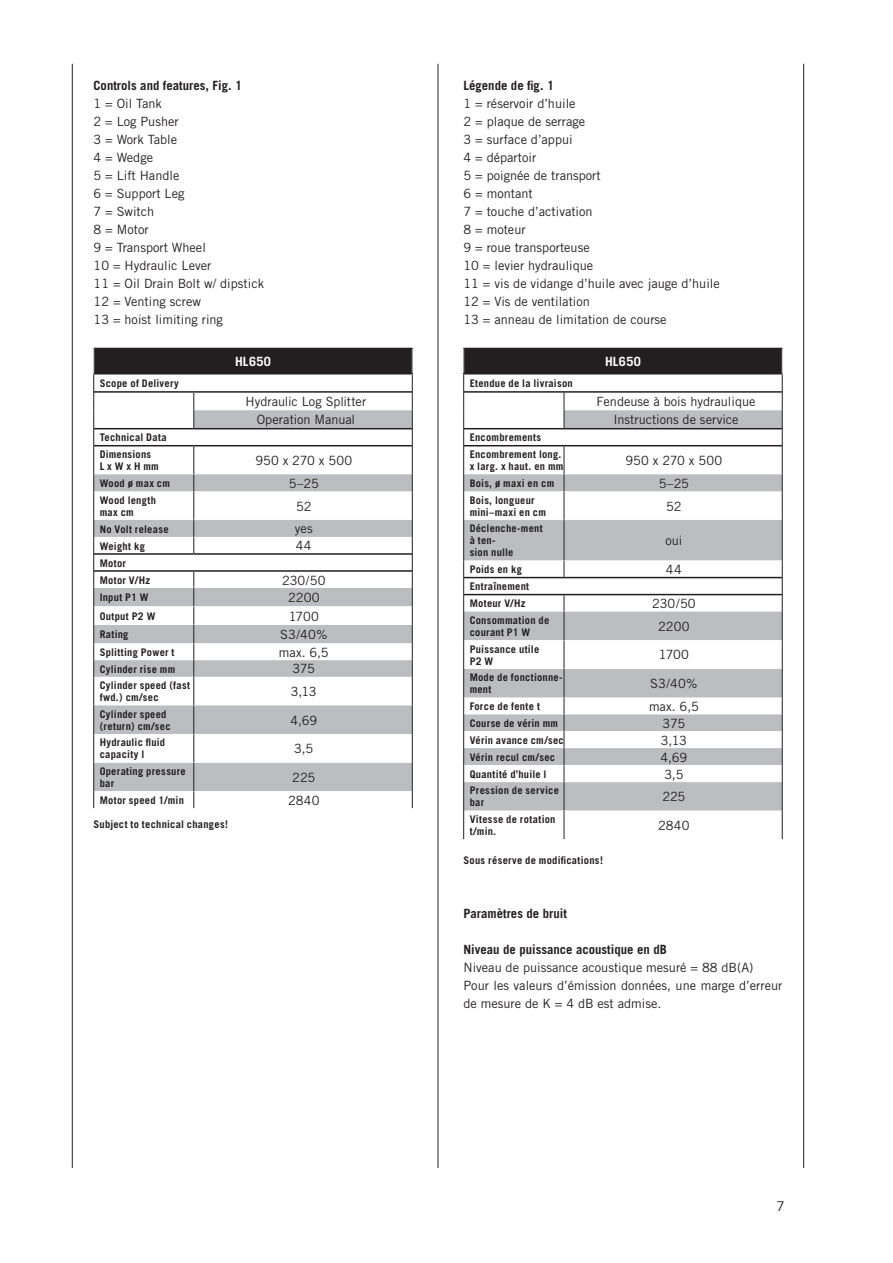
<style>
.page{position:relative;width:893px;height:1263px;background:#fff}
.page>*{position:absolute;margin:0;border:0;box-sizing:border-box;transform-origin:0 0}
.t1{font:13.5px "Trade Gothic";color:#231f20}
.t2{font:12.75px/18px "Trade Gothic";color:#231f20}
.t3{font:700 12.75px "Trade Gothic";color:#231f20}
.t4{font:700 12.75px "Trade Gothic";letter-spacing:.025em;color:#fff}
.t5{font:700 10.5px/12px "Trade Gothic";letter-spacing:.025em;color:#231f20}
</style>
<div class="page">
<hr style="left:72px;top:64px;width:1px;height:1104px;background:#231f20">
<hr style="left:438px;top:64px;width:1px;height:1104px;background:#231f20">
<hr style="left:803px;top:64px;width:1px;height:1104px;background:#231f20">
<svg style="left:93px;top:348px;width:320px;height:460px"></svg>
<div style="left:464px;top:348px;width:318px;height:26px;background:#231f20"></div>
<svg style="left:464px;top:410px;width:318px;height:150px"></svg>
<svg style="left:564px;top:393px;width:1px;height:35px"></svg>
<hr style="left:464px;top:391px;width:100px;height:2px;background:#231f20">
<hr style="left:564px;top:391px;width:218px;height:2px;background:#231f20">
<hr style="left:464px;top:428px;width:100px;height:1px;background:#231f20">
<hr style="left:564px;top:428px;width:218px;height:1px;background:#231f20">
<hr style="left:464px;top:445px;width:100px;height:1px;background:#231f20">
<hr style="left:564px;top:445px;width:218px;height:1px;background:#231f20">
<svg style="left:564px;top:446px;width:1px;height:74px"></svg>
<hr style="left:463px;top:520px;width:1px;height:40px;background:#231f20">
<hr style="left:564px;top:520px;width:1px;height:40px;background:#231f20">
<hr style="left:782px;top:520px;width:1px;height:40px;background:#231f20">
<svg style="left:463px;top:560px;width:320px;height:279px"></svg>
<svg style="left:782px;top:348px;width:1px;height:172px"></svg>
<svg style="left:463px;top:348px;width:1px;height:172px"></svg>
<p class="t3" style="left:94px;top:78px;width:150px">Controls and features, Fig. 1</p>
<p class="t2" style="left:94px;top:94px;width:172px">1 = Oil Tank<br>2 = Log Pusher<br>3 = Work Table<br>4 = Wedge<br>5 = Lift Handle<br>6 = Support Leg<br>7 = Switch<br>8 = Motor<br>9 = Transport Wheel<br>10 = Hydraulic Lever<br>11 = Oil Drain Bolt w/ dipstick<br>12 = Venting screw<br>13 = hoist limiting ring</p>
<p class="t4" style="left:235px;top:353px;width:37px">HL650</p>
<p class="t5" style="left:100px;top:377px;width:81px">Scope of Delivery</p>
<p class="t2" style="left:246px;top:392px;width:122px;line-height:18.5px;text-align:center">Hydraulic Log Splitter<br>Operation Manual</p>
<p class="t5" style="left:100px;top:429px;width:68px;line-height:16.8px">Technical Data<br>Dimensions</p>
<p class="t5" style="left:100px;top:460px;width:61px">L x W x H mm</p>
<p class="t2" style="left:255px;top:451px;width:98px">950 x 270 x 500</p>
<p class="t5" style="left:100px;top:477px;width:72px">Wood ø max cm</p>
<p class="t2" style="left:289px;top:474px;width:32px">5–25</p>
<p class="t5" style="left:100px;top:494px;width:58px">Wood length max cm</p>
<p class="t2" style="left:296px;top:497px;width:17px">52</p>
<p class="t5" style="left:100px;top:523px;width:70px">No Volt release</p>
<p class="t2" style="left:295px;top:520px;width:19px">yes</p>
<p class="t5" style="left:100px;top:540px;width:47px">Weight kg</p>
<p class="t2" style="left:296px;top:536px;width:17px">44</p>
<p class="t5" style="left:100px;top:554px;width:52px;line-height:17px">Motor<br>Motor V/Hz</p>
<p class="t2" style="left:282px;top:571px;width:45px">230/50</p>
<p class="t5" style="left:100px;top:591px;width:50px">Input P1 W</p>
<p class="t2" style="left:288px;top:588px;width:33px">2200</p>
<p class="t5" style="left:100px;top:610px;width:57px">Output P2 W</p>
<p class="t2" style="left:289px;top:607px;width:32px">1700</p>
<p class="t5" style="left:100px;top:628px;width:30px">Rating</p>
<p class="t2" style="left:280px;top:625px;width:49px">S3/40%</p>
<p class="t5" style="left:100px;top:646px;width:76px">Splitting Power t</p>
<p class="t2" style="left:279px;top:643px;width:51px">max. 6,5</p>
<p class="t5" style="left:100px;top:663px;width:77px">Cylinder rise mm</p>
<p class="t2" style="left:293px;top:660px;width:24px">375</p>
<p class="t5" style="left:100px;top:679px;width:92px">Cylinder speed (fast fwd.) cm/sec</p>
<p class="t2" style="left:291px;top:682px;width:27px">3,13</p>
<p class="t5" style="left:100px;top:708px;width:72px">Cylinder speed (return) cm/sec</p>
<p class="t2" style="left:290px;top:711px;width:28px">4,69</p>
<p class="t5" style="left:100px;top:736px;width:67px">Hydraulic fluid capacity l</p>
<p class="t2" style="left:294px;top:740px;width:21px">3,5</p>
<p class="t5" style="left:100px;top:765px;width:88px">Operating pressure bar</p>
<p class="t2" style="left:292px;top:768px;width:25px">225</p>
<p class="t5" style="left:100px;top:794px;width:86px">Motor speed 1/min</p>
<p class="t2" style="left:288px;top:791px;width:33px">2840</p>
<p class="t5" style="left:94px;top:818px;width:136px">Subject to technical changes!</p>
<p class="t3" style="left:463px;top:78px;width:92px">Légende de fig. 1</p>
<p class="t2" style="left:463px;top:94px;width:258px">1 = réservoir d’huile<br>2 = plaque de serrage<br>3 = surface d’appui<br>4 = départoir<br>5 = poignée de transport<br>6 = montant<br>7 = touche d’activation<br>8 = moteur<br>9 = roue transporteuse<br>10 = levier hydraulique<br>11 = vis de vidange d’huile avec jauge d’huile<br>12 = Vis de ventilation<br>13 = anneau de limitation de course</p>
<p class="t4" style="left:605px;top:353px;width:37px">HL650</p>
<p class="t5" style="left:470px;top:377px;width:105px">Etendue de la livraison</p>
<p class="t2" style="left:596px;top:392px;width:161px;line-height:18.5px;text-align:center">Fendeuse à bois hydraulique<br>Instructions de service</p>
<p class="t5" style="left:470px;top:429px;width:93px;line-height:16.8px">Encombrements<br>Encombrement long.</p>
<p class="t5" style="left:470px;top:460px;width:95px">x larg. x haut. en mm</p>
<p class="t2" style="left:625px;top:451px;width:98px">950 x 270 x 500</p>
<p class="t5" style="left:470px;top:477px;width:86px">Bois, ø maxi en cm</p>
<p class="t2" style="left:659px;top:474px;width:32px">5–25</p>
<p class="t5" style="left:470px;top:494px;width:78px">Bois, longueur mini–maxi en cm</p>
<p class="t2" style="left:666px;top:497px;width:17px">52</p>
<p class="t5" style="left:470px;top:522px;width:75px">Déclenche-ment à ten-<br>sion nulle</p>
<p class="t2" style="left:666px;top:531px;width:18px">oui</p>
<p class="t5" style="left:470px;top:563px;width:54px">Poids en kg</p>
<p class="t2" style="left:666px;top:560px;width:17px">44</p>
<p class="t5" style="left:470px;top:578px;width:61px;line-height:17px">Entraînement<br>Moteur V/Hz</p>
<p class="t2" style="left:652px;top:595px;width:45px">230/50</p>
<p class="t5" style="left:470px;top:614px;width:81px">Consommation de courant P1 W</p>
<p class="t2" style="left:658px;top:617px;width:33px">2200</p>
<p class="t5" style="left:470px;top:643px;width:71px">Puissance utile<br>P2 W</p>
<p class="t2" style="left:659px;top:646px;width:32px">1700</p>
<p class="t5" style="left:470px;top:671px;width:94px">Mode de fonctionne&shy;ment</p>
<p class="t2" style="left:650px;top:674px;width:49px">S3/40%</p>
<p class="t5" style="left:470px;top:700px;width:72px">Force de fente t</p>
<p class="t2" style="left:649px;top:697px;width:51px">max. 6,5</p>
<p class="t5" style="left:470px;top:717px;width:90px">Course de vérin mm</p>
<p class="t2" style="left:663px;top:714px;width:24px">375</p>
<p class="t5" style="left:470px;top:734px;width:96px">Vérin avance cm/sec</p>
<p class="t2" style="left:661px;top:731px;width:27px">3,13</p>
<p class="t5" style="left:470px;top:751px;width:87px">Vérin recul cm/sec</p>
<p class="t2" style="left:661px;top:748px;width:28px">4,69</p>
<p class="t5" style="left:470px;top:768px;width:78px">Quantité d’huile l</p>
<p class="t2" style="left:664px;top:765px;width:21px">3,5</p>
<p class="t5" style="left:470px;top:784px;width:91px">Pression de service bar</p>
<p class="t2" style="left:662px;top:788px;width:25px">225</p>
<p class="t5" style="left:470px;top:813px;width:87px">Vitesse de rotation t/min.</p>
<p class="t2" style="left:658px;top:816px;width:33px">2840</p>
<p class="t5" style="left:463px;top:854px;width:141px">Sous réserve de modifications!</p>
<p class="t3" style="left:463px;top:906px;width:105px">Paramètres de bruit</p>
<p class="t3" style="left:463px;top:942px;width:205px">Niveau de puissance acoustique en dB</p>
<p class="t2" style="left:463px;top:958px;width:320px">Niveau de puissance acoustique mesuré = 88 dB(A)<br>Pour les valeurs d’émission données, une marge d’erreur de mesure de K = 4 dB est admise.</p>
<p class="t1" style="left:776px;top:1198px;width:10px">7</p>
</div>
